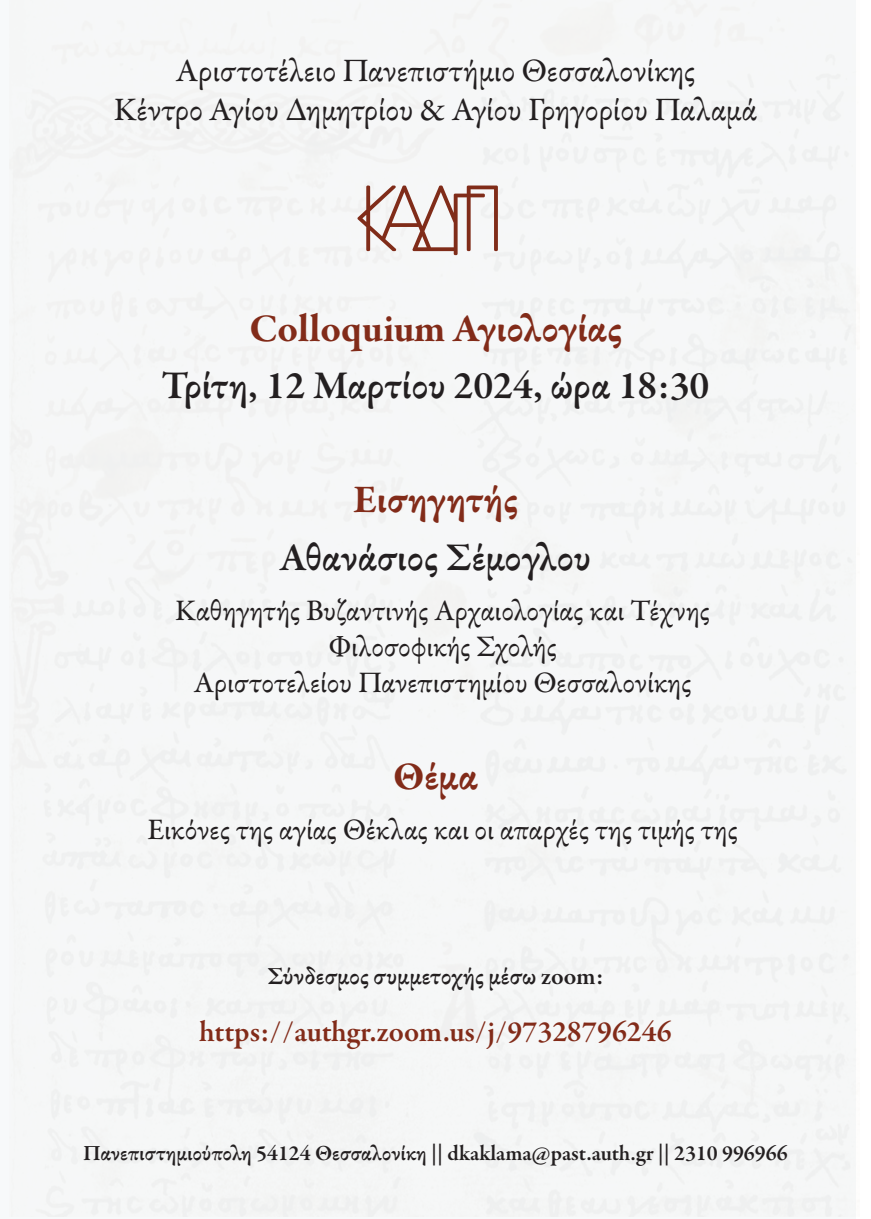
<style>
.page{position:relative;width:871px;height:1219px;background:#fff}
.page>*{position:absolute;margin:0;border:0;box-sizing:border-box;transform-origin:0 0}
.t1{font:600 40px "Garamond Premr Pro";color:#231f20}
.t2{font:700 40px "Garamond Premr Pro";color:#822b19}
.t3{font:500 33px/39.6px "Garamond Premr Pro";letter-spacing:.005em;color:#231f20;text-align:center}
.t4{font:500 30px/36px "Garamond Premr Pro";letter-spacing:.005em;color:#231f20;text-align:center}
.t5{font:600 30px "Garamond Premr Pro";color:#822b19}
.t6{font:600 25px "Garamond Premr Pro";letter-spacing:.01em;color:#231f20}
.t7{font:600 22px "Garamond Premr Pro";color:#231f20}
</style>
<div class="page">
<div style="left:9px;top:0;width:847px;height:1216px;background:#f6f7f7"></div>
<svg style="left:357px;top:186px;width:140px;height:69px"></svg>
<p class="t3" style="left:114px;top:51px;width:644px">Αριστοτέλειο Πανεπιστήμιο Θεσσαλονίκης<br>Κέντρο Αγίου Δημητρίου &amp; Αγίου Γρηγορίου Παλαμά</p>
<h1 class="t2" style="left:249px;top:304px;width:373px">Colloquium Αγιολογίας</h1>
<h1 class="t1" style="left:161px;top:361px;width:549px">Τρίτη, 12 Μαρτίου 2024, ώρα 18:30</h1>
<h1 class="t2" style="left:353px;top:475px;width:166px">Εισηγητής</h1>
<h1 class="t1" style="left:280px;top:533px;width:312px">Αθανάσιος Σέμογλου</h1>
<p class="t4" style="left:175px;top:593px;width:536px">Καθηγητής Βυζαντινής Αρχαιολογίας και Τέχνης<br>Φιλοσοφικής Σχολής<br>Αριστοτελείου Πανεπιστημίου Θεσσαλονίκης</p>
<h1 class="t2" style="left:393px;top:751px;width:86px">Θέμα</h1>
<p class="t4" style="left:147px;top:812px;width:591px">Εικόνες της αγίας Θέκλας και οι απαρχές της τιμής της</p>
<p class="t6" style="left:267px;top:960px;width:337px">Σύνδεσμος συμμετοχής μέσω zoom:</p>
<p class="t5" style="left:199px;top:1013px;width:474px">https://authgr.zoom.us/j/97328796246</p>
<p class="t7" style="left:83px;top:1139px;width:705px">Πανεπιστημιούπολη 54124 Θεσσαλονίκη || dkaklama@past.auth.gr || 2310 996966</p>
</div>
